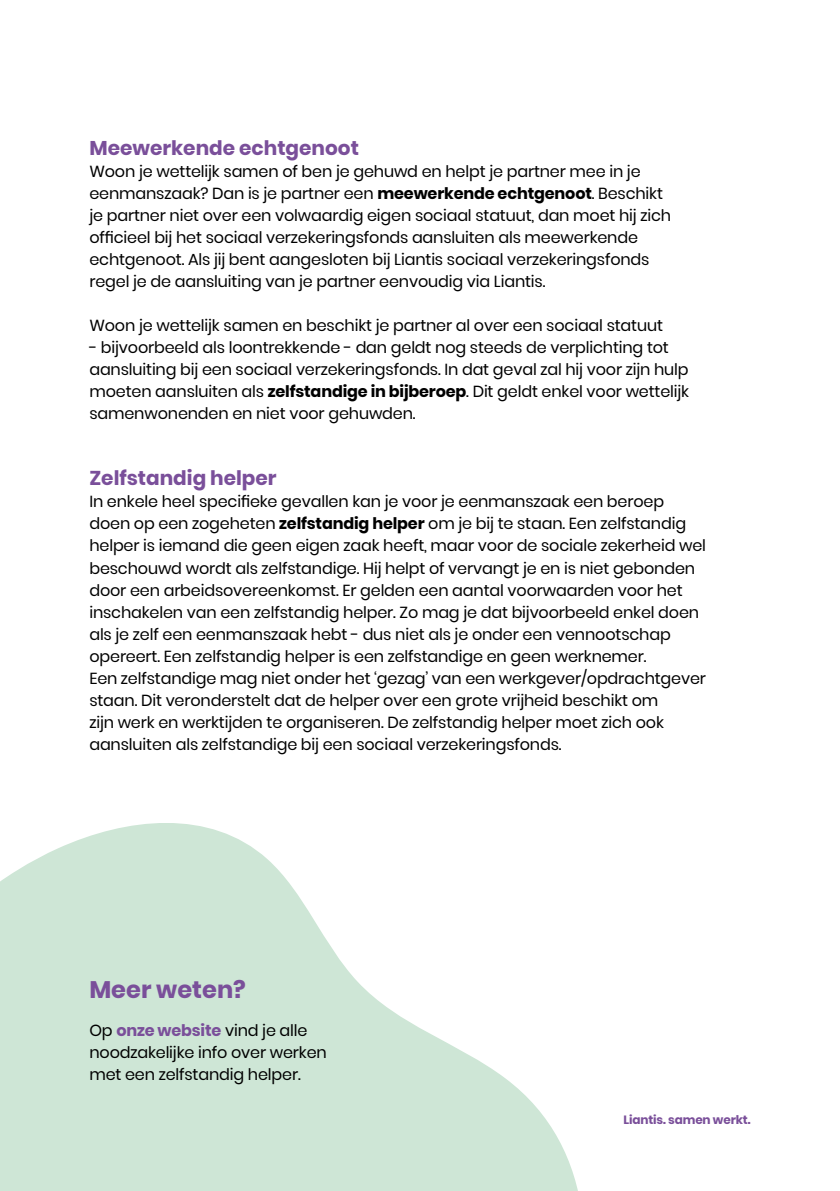
<style>
.page{position:relative;width:840px;height:1191px;background:#fff}
.page>*{position:absolute;margin:0;border:0;box-sizing:border-box;transform-origin:0 0}
.t1{font:700 24px "Poppins";color:#7a4f9a}
.t2{font:700 20px "Poppins";color:#7a4f9a}
.t3{font:16px/22px "Poppins";letter-spacing:-.01em;color:#000}
.t4{font:700 12px "Poppins";letter-spacing:-.01em;color:#7a4f9a}
.s1{font-weight:700}
.s2{font-weight:700;color:#7a4f9a}
</style>
<div class="page">
<svg style="left:0;top:823px;width:578px;height:368px;fill:#cee6d6"></svg>
<p class="t2" style="left:89px;top:137px;width:271px">Meewerkende echtgenoot</p>
<p class="t3" style="left:89px;top:161px;width:583px">Woon je wettelijk samen of ben je gehuwd en helpt je partner mee in je eenmanszaak? Dan is je partner een <span class="s1">meewerkende echtgenoot</span>. Beschikt je partner niet over een volwaardig eigen sociaal statuut, dan moet hij zich officieel bij het sociaal verzekeringsfonds aansluiten als meewerkende echtgenoot. Als jij bent aangesloten bij Liantis sociaal verzekeringsfonds regel je de aansluiting van je partner eenvoudig via Liantis.</p>
<p class="t3" style="left:89px;top:315px;width:575px">Woon je wettelijk samen en beschikt je partner al over een sociaal statuut</p>
<p class="t3" style="left:89px;top:337px;width:601px">- bijvoorbeeld als loontrekkende - dan geldt nog steeds de verplichting tot aansluiting bij een sociaal verzekeringsfonds. In dat geval zal hij voor zijn hulp moeten aansluiten als <span class="s1">zelfstandige in bijberoep</span>. Dit geldt enkel voor wettelijk samenwonenden en niet voor gehuwden.</p>
<p class="t2" style="left:89px;top:467px;width:189px">Zelfstandig helper</p>
<p class="t3" style="left:89px;top:491px;width:617px">In enkele heel specifieke gevallen kan je voor je eenmanszaak een beroep doen op een zogeheten <span class="s1">zelfstandig helper</span> om je bij te staan. Een zelfstandig helper is iemand die geen eigen zaak heeft, maar voor de sociale zekerheid wel beschouwd wordt als zelfstandige. Hij helpt of vervangt je en is niet gebonden door een arbeidsovereenkomst. Er gelden een aantal voorwaarden voor het inschakelen van een zelfstandig helper. Zo mag je dat bijvoorbeeld enkel doen als je zelf een eenmanszaak hebt - dus niet als je onder een vennootschap opereert. Een zelfstandig helper is een zelfstandige en geen werknemer.<br>Een zelfstandige mag niet onder het ‘gezag’ van een werkgever/opdrachtgever staan. Dit veronderstelt dat de helper over een grote vrijheid beschikt om<br>zijn werk en werktijden te organiseren. De zelfstandig helper moet zich ook aansluiten als zelfstandige bij een sociaal verzekeringsfonds.</p>
<h1 class="t1" style="left:89px;top:976px;width:158px">Meer weten?</h1>
<p class="t3" style="left:89px;top:1019px;width:239px">Op <span class="s2">onze website</span> vind je alle noodzakelijke info over werken met een zelfstandig helper.</p>
<p class="t4" style="left:623px;top:1112px;width:129px">Liantis. samen werkt.</p>
</div>
